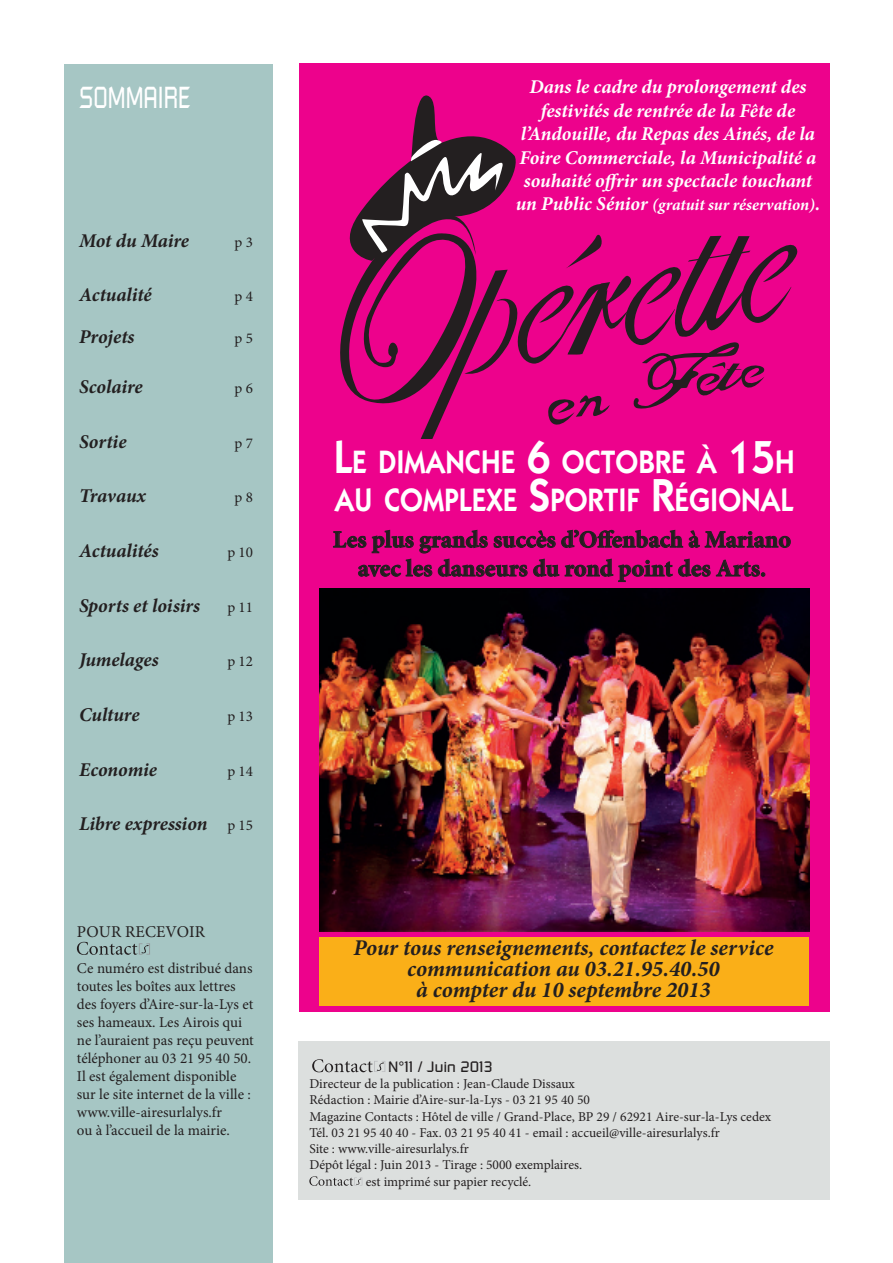
<style>
.page{position:relative;width:893px;height:1263px;background:#fff}
.page>*{position:absolute;margin:0;border:0;box-sizing:border-box;transform-origin:0 0}
.t1{font:600 32.55px/37.5px "Itc Kabel";color:#fff;scale:.9 1}
.t2{font:30px "Russell Square";color:#fff;scale:.7 1}
.t3{font:700 24px/28.8px "Minion Pro";color:#231f20;text-align:center}
.t4{font:italic 700 22.5px/21px "Minion Pro";letter-spacing:-.005em;color:#231f20;text-align:center}
.t5{font:italic 700 19.5px/23.4px "Minion Pro";letter-spacing:-.005em;color:#fff;text-align:center}
.t6{font:italic 700 19.5px "Minion Pro";letter-spacing:-.005em;color:#231f20}
.t7{font:italic 700 16.5px "Minion Pro";color:#fff}
.t8{font:16.5px "Minion Pro";color:#231f20}
.t9{font:15px/18px "Minion Pro";color:#231f20}
.t10{font:15px "Russell Square";color:#231f20}
.t11{font:13.5px "Minion Pro";color:#231f20}
.s1{font-weight:400;font-style:normal;font-size:15px}
.s2{font-size:19.5px}
.s3{font-size:46.5px}
</style>
<div class="page">
<div style="left:298px;top:1041px;width:531px;height:158px;background:#dcdfde"></div>
<svg style="left:312px;top:1059px;width:73px;height:13px"></svg>
<svg style="left:309px;top:1176px;width:53px;height:10px"></svg>
<div style="left:64px;top:64px;width:208px;height:1199px;background:#a6c6c4"></div>
<svg style="left:77px;top:942px;width:73px;height:13px"></svg>
<div style="left:299px;top:64px;width:530px;height:948px;background:#ed028c"></div>
<img style="left:319px;top:588px;width:490px;height:343px">
<svg style="left:333px;top:529px;width:458px;height:53px"></svg>
<svg style="left:340px;top:95px;width:458px;height:344px"></svg>
<div style="left:320px;top:938px;width:489px;height:68px;background:#faaf18"></div>
<h2 class="t2" style="left:79px;top:80px;width:161px">SOMMAIRE</h2>
<h3 class="t6" style="left:79px;top:227px;width:111px">Mot du Maire</h3>
<p class="t9" style="left:235px;top:233px;width:20px">p 3</p>
<h3 class="t6" style="left:79px;top:281px;width:74px">Actualité</h3>
<p class="t9" style="left:235px;top:288px;width:20px">p 4</p>
<h3 class="t6" style="left:79px;top:323px;width:57px">Projets</h3>
<p class="t9" style="left:235px;top:329px;width:20px">p 5</p>
<h3 class="t6" style="left:79px;top:373px;width:65px">Scolaire</h3>
<p class="t9" style="left:235px;top:379px;width:20px">p 6</p>
<h3 class="t6" style="left:79px;top:428px;width:49px">Sortie</h3>
<p class="t9" style="left:235px;top:434px;width:20px">p 7</p>
<h3 class="t6" style="left:79px;top:482px;width:69px">Travaux</h3>
<p class="t9" style="left:235px;top:489px;width:20px">p 8</p>
<h3 class="t6" style="left:79px;top:537px;width:81px">Actualités</h3>
<p class="t9" style="left:227px;top:543px;width:27px">p 10</p>
<h3 class="t6" style="left:79px;top:592px;width:122px">Sports et loisirs</h3>
<p class="t9" style="left:227px;top:598px;width:27px">p 11</p>
<h3 class="t6" style="left:79px;top:646px;width:81px">Jumelages</h3>
<p class="t9" style="left:227px;top:653px;width:27px">p 12</p>
<h3 class="t6" style="left:79px;top:701px;width:62px">Culture</h3>
<p class="t9" style="left:227px;top:707px;width:27px">p 13</p>
<h3 class="t6" style="left:79px;top:756px;width:80px">Economie</h3>
<p class="t9" style="left:227px;top:762px;width:27px">p 14</p>
<h3 class="t6" style="left:79px;top:810px;width:176px">Libre expression <span class="s1">p 15</span></h3>
<p class="t8" style="left:77px;top:920px;width:128px">Pour recevoir</p>
<p class="t9" style="left:77px;top:959px;width:178px">Ce numéro est distribué dans toutes les boîtes aux lettres des foyers d’Aire-sur-la-Lys et ses hameaux. Les Airois qui ne l’auraient pas reçu peuvent téléphoner au 03 21 95 40 50.<br>Il est également disponible sur le site internet de la ville : www.ville-airesurlalys.fr<br>ou à l’accueil de la mairie.</p>
<h3 class="t5" style="left:519px;top:75px;width:298px">Dans le cadre du prolongement des festivités de rentrée de la Fête de l’Andouille, du Repas des Ainés, de la Foire Commerciale, la Municipalité a souhaité offrir un spectacle touchant</h3>
<p class="t7" style="left:516px;top:193px;width:306px"><span class="s2">un Public Sénior</span> (gratuit sur réservation)<span class="s2">.</span></p>
<h1 class="t1" style="left:334px;top:443px;width:513px"><span class="s3">L</span>E DIMANCHE <span class="s3">6</span> OCTOBRE À <span class="s3">15</span>H<br>AU COMPLEXE <span class="s3">S</span>PORTIF <span class="s3">R</span>ÉGIONAL</h1>
<h3 class="t3" style="left:333px;top:525px;width:460px">Les plus grands succès d’Offenbach à Mariano avec les danseurs du rond point des Arts.</h3>
<h3 class="t4" style="left:353px;top:937px;width:421px">Pour tous renseignements, contactez le service communication au 03.21.95.40.50<br>à compter du 10 septembre 2013</h3>
<p class="t10" style="left:388px;top:1057px;width:106px">N°11 / Juin 2013</p>
<p class="t11" style="left:309px;top:1075px;width:267px">Directeur de la publication : Jean-Claude Dissaux</p>
<p class="t11" style="left:309px;top:1091px;width:282px">Rédaction : Mairie d’Aire-sur-la-Lys - 03 21 95 40 50</p>
<p class="t11" style="left:309px;top:1107px;width:463px">Magazine Contacts : Hôtel de ville / Grand-Place, BP 29 / 62921 Aire-sur-la-Lys cedex</p>
<p class="t11" style="left:309px;top:1123px;width:412px">Tél. 03 21 95 40 40 - Fax. 03 21 95 40 41 - email : accueil@ville-airesurlalys.fr</p>
<p class="t11" style="left:309px;top:1139px;width:161px">Site : www.ville-airesurlalys.fr</p>
<p class="t11" style="left:309px;top:1156px;width:274px">Dépôt légal : Juin 2013 - Tirage : 5000 exemplaires.</p>
<p class="t11" style="left:366px;top:1172px;width:167px">est imprimé sur papier recyclé.</p>
</div>
